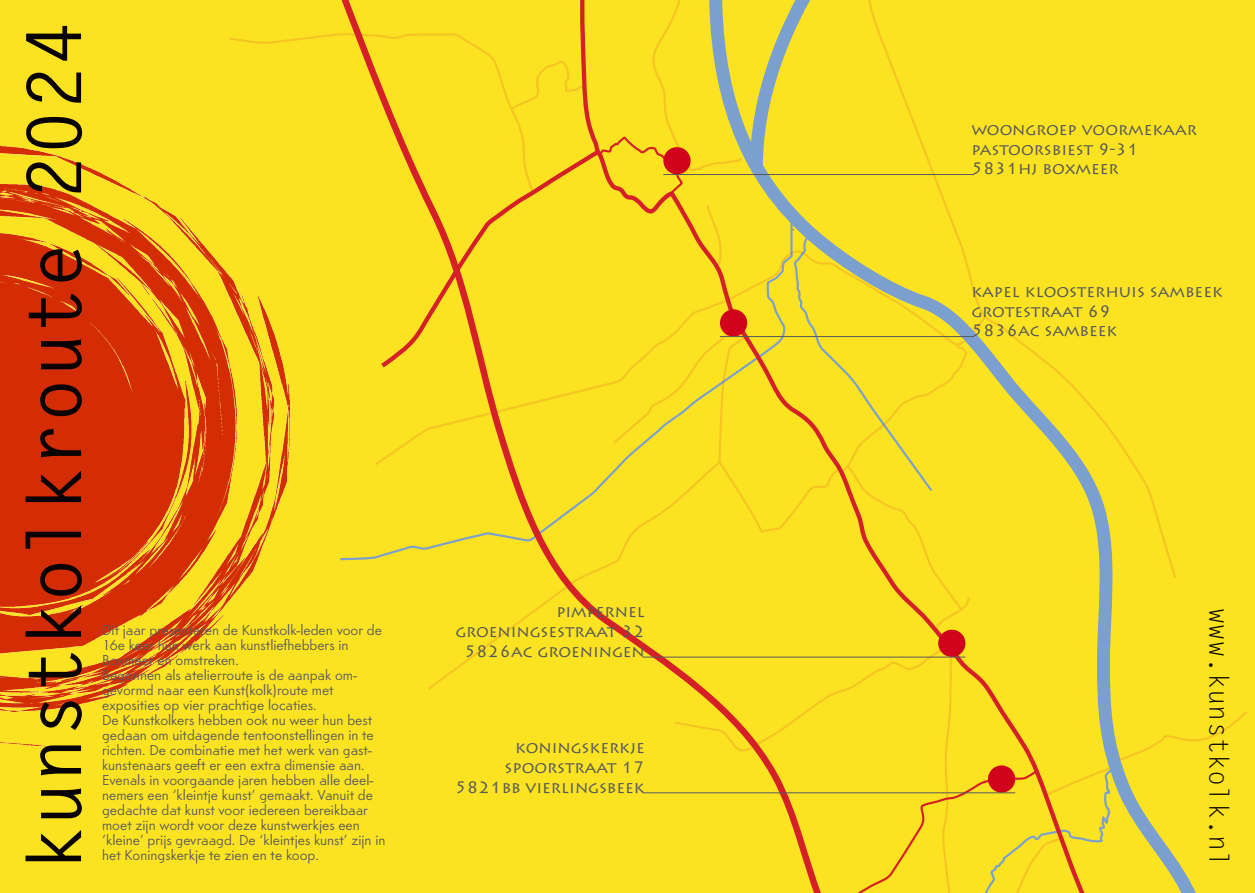
<style>
.page{position:relative;width:1255px;height:893px;background:#fff}
.page>*{position:absolute;margin:0;border:0;box-sizing:border-box;transform-origin:0 0}
.t1{font:700 74.85px "Letter Gothic Std";color:#080302}
.t2{font:27px "Letter Gothic Std";color:#080302}
.t3{font:16.5px/19.8px "Lithos Pro";color:#57585a}
.t4{font:15px/15px "Am Sanslight";color:#57585a}
</style>
<div class="page">
<div style="left:0;top:0;width:1254px;height:893px;background:#fbe321"></div>
<div style="left:332px;top:0;width:176px;height:893px;background:#fbe321"></div>
<svg style="left:376px;top:195px;width:132px;height:55px;background:#f7d121"></svg>
<div style="left:227px;top:31px;width:281px;height:164px;background:#fbe321"></div>
<div style="left:425px;top:467px;width:83px;height:225px;background:#fbe321"></div>
<svg style="left:372px;top:250px;width:136px;height:217px;background:#f8d521"></svg>
<div style="left:508px;top:0;width:741px;height:893px;background:#fbe321"></div>
<img style="left:0;top:141px;width:293px;height:611px">
<div style="left:663px;top:147px;width:27px;height:27px;background:#d1031c;border-radius:50%"></div>
<div style="left:987px;top:765px;width:28px;height:28px;background:#d1031c;border-radius:50%"></div>
<div style="left:720px;top:309px;width:27px;height:28px;background:#d1031c;border-radius:50%"></div>
<div style="left:938px;top:630px;width:27px;height:27px;background:#d1031c;border-radius:50%"></div>
<hr style="left:642px;top:793px;width:373px;height:1px;background:#57585a">
<hr style="left:642px;top:657px;width:323px;height:1px;background:#57585a">
<hr style="left:720px;top:336px;width:254px;height:1px;background:#57585a">
<hr style="left:663px;top:174px;width:311px;height:1px;background:#57585a">
<h1 class="t1" style="left:8px;top:872px;width:853px;rotate:-90deg">kunstkolkroute 2024</h1>
<p class="t4" style="left:102px;top:622px;width:285px">Dit jaar presenteren de Kunstkolk-leden voor de 16e keer hun werk aan kunstliefhebbers in Boxmeer en omstreken.<br>Begonnen als atelierroute is de aanpak om&shy;gevormd naar een Kunst(kolk)route met exposities op vier prachtige locaties.<br>De Kunstkolkers hebben ook nu weer hun best gedaan om uitdagende tentoonstellingen in te richten. De combinatie met het werk van gast&shy;kunstenaars geeft er een extra dimensie aan.<br>Evenals in voorgaande jaren hebben alle deel&shy;nemers een ‘kleintje kunst’ gemaakt. Vanuit de gedachte dat kunst voor iedereen bereikbaar moet zijn wordt voor deze kunstwerkjes een ‘kleine’ prijs gevraagd. De ‘kleintjes kunst’ zijn in het Koningskerkje te zien en te koop.</p>
<p class="t3" style="left:455px;top:602px;width:191px;text-align:right">PIMPERNEL<br>GROENINGSESTRAAT 32<br>5826AC GROENINGEN</p>
<p class="t3" style="left:455px;top:738px;width:191px;text-align:right">KONINGSKERKJE<br>SPOORSTRAAT 17<br>5821BB VIERLINGSBEEK</p>
<p class="t3" style="left:971px;top:119px;width:227px">WOONGROEP VOORMEKAAR<br>PASTOORSBIEST 9-31<br>5831HJ BOXMEER</p>
<p class="t3" style="left:971px;top:281px;width:253px">KAPEL KLOOSTERHUIS SAMBEEK<br>GROTESTRAAT 69<br>5836AC SAMBEEK</p>
<h2 class="t2" style="left:1234px;top:608px;width:261px;rotate:90deg">www.kunstkolk.nl</h2>
</div>
